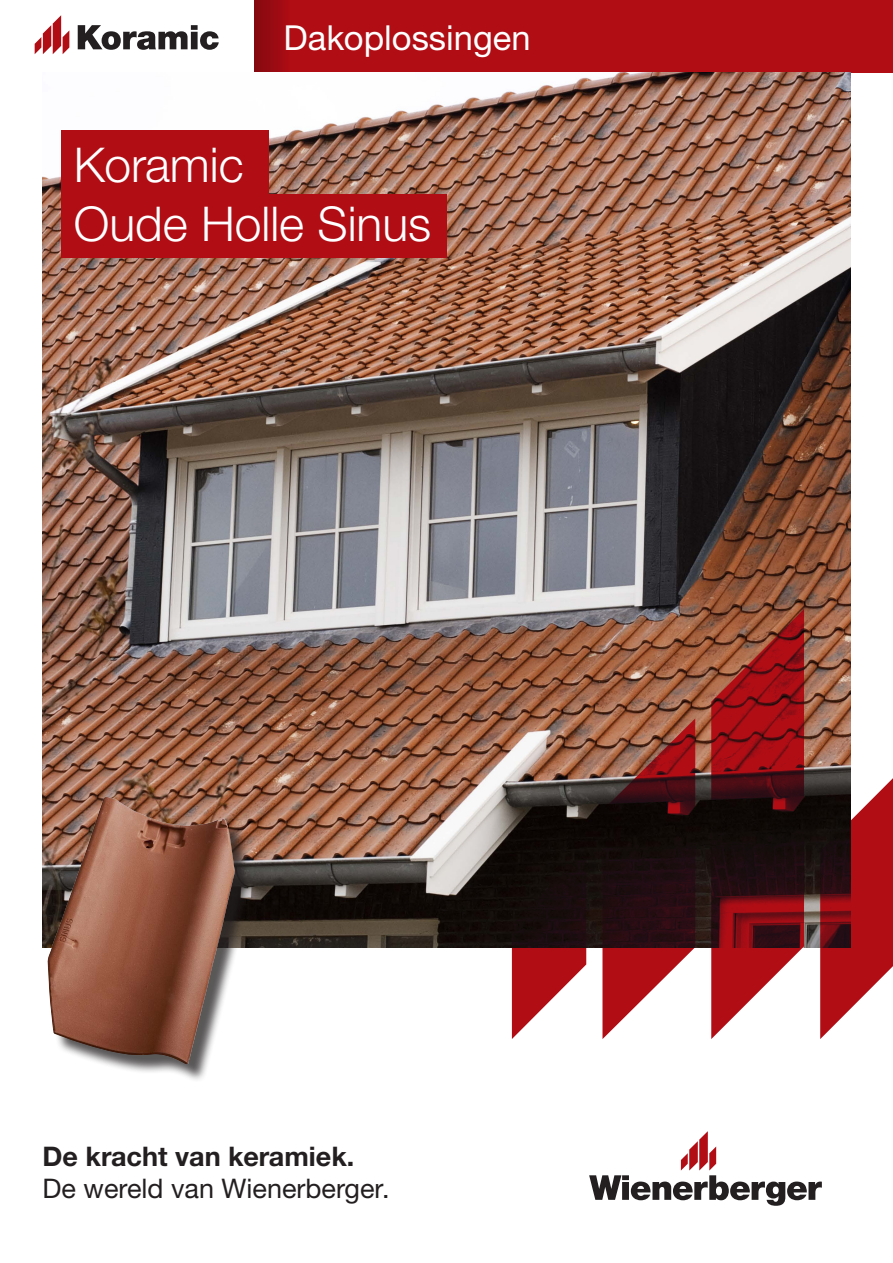
<style>
.page{position:relative;width:893px;height:1263px;background:#fff}
.page>*{position:absolute;margin:0;border:0;box-sizing:border-box;transform-origin:0 0}
.t1{font:300 48px "Helvetica Neue LTW1 G";color:#fff}
.t2{font:34.5px "Helvetica Neue LTW1 G";color:#fff}
.t3{font:27px "Helvetica Neue LTW1 G";color:#231f20}
.t4{font:700 27px "Helvetica Neue LTW1 G";color:#231f20}
</style>
<div class="page">
<svg style="left:589px;top:1131px;width:233px;height:75px"></svg>
<svg style="left:35px;top:15px;width:34px;height:39px"></svg>
<svg style="left:78px;top:25px;width:141px;height:25px"></svg>
<div style="left:254px;top:0;width:639px;height:72px;background:#b00d15"></div>
<svg style="left:254px;top:0;width:30px;height:72px"></svg>
<img style="left:43px;top:72px;width:807px;height:875px">
<svg style="left:820px;top:764px;width:73px;height:275px"></svg>
<svg style="left:512px;top:850px;width:74px;height:189px"></svg>
<svg style="left:602px;top:718px;width:93px;height:321px;background:#6c3b3b"></svg>
<svg style="left:711px;top:609px;width:93px;height:430px;background:#7f2f30"></svg>
<div style="left:61px;top:130px;width:208px;height:64px;background:#b00d15"></div>
<div style="left:61px;top:194px;width:385px;height:64px;background:#b00d15"></div>
<div style="left:50px;top:800px;width:203px;height:282px;background:#231f20;opacity:.75"></div>
<img style="left:48px;top:797px;width:187px;height:267px">
<p class="t2" style="left:284px;top:17px;width:248px">Dakoplossingen</p>
<p class="t1" style="left:74px;top:135px;width:171px">Koramic</p>
<p class="t1" style="left:74px;top:195px;width:359px">Oude Holle Sinus</p>
<p class="t4" style="left:43px;top:1139px;width:313px">De kracht van keramiek.</p>
<p class="t3" style="left:43px;top:1172px;width:349px">De wereld van Wienerberger.</p>
</div>
